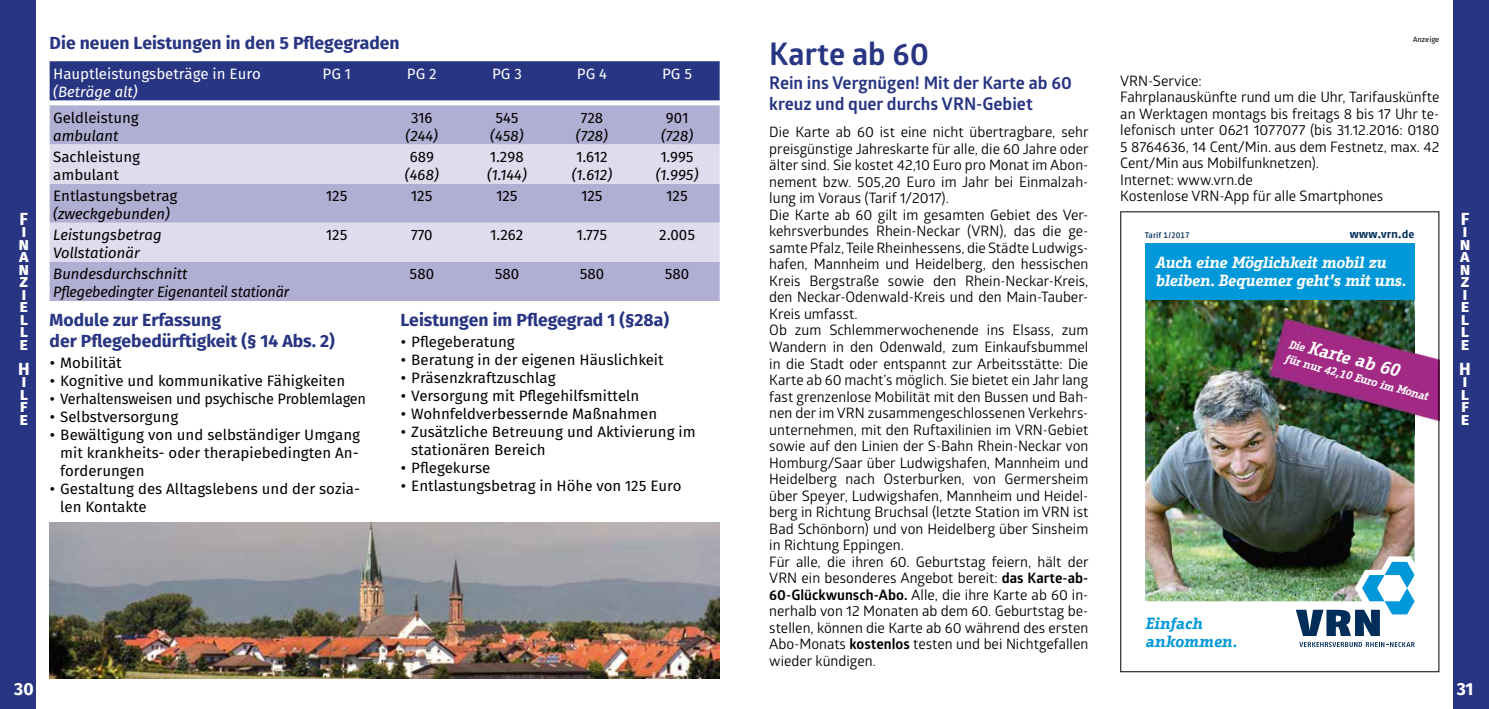
<style>
.page{position:relative;width:1489px;height:709px;background:#fff}
.page>*{position:absolute;margin:0;border:0;box-sizing:border-box;transform-origin:0 0}
.t1{font:700 31.25px "Glober";color:#283583}
.t2{font:700 17.5px/21px "Fira Sans OT";color:#283583}
.t3{font:700 17.5px/21px "Glober";color:#283583}
.t4{font:700 17.5px/12.5px "Fira Sans OT";color:#fff}
.t5{font:italic 700 17.5px "Fago Office Serif";color:#fff}
.t6{font:italic 700 15.75px/18px "Fago Office Serif";letter-spacing:-.03em;color:#fff}
.t7{font:italic 700 15.75px/18px "Fago Office Serif";letter-spacing:-.005em;color:#0098d8}
.t8{font:15px/18px "Fira Sans OT";color:#000}
.t9{font:italic 15px/18px "Fira Sans OT";color:#000}
.t10{font:15px "Fira Sans OT";color:#000;scale:.96 1}
.t11{font:15px "Fira Sans OT";color:#fff}
.t12{font:italic 15px "Fira Sans OT";color:#fff}
.t13{font:14.38px/16.5px "Glober";color:#000}
.t14{font:italic 700 11.25px "Fago Office Serif";color:#fff}
.t15{font:700 11.25px "Fago OT";letter-spacing:.015em;color:#002d59}
.t16{font:500 8.12px "Fago No Tf";color:#002d59}
.t17{font:7.5px "Fira Sans OT";color:#000}
.s1{font-weight:700}
.s2{font-size:11.25px}
</style>
<div class="page">
<div style="left:0;top:0;width:35px;height:709px;background:#283583"></div>
<div style="left:1453px;top:0;width:35px;height:709px;background:#283583"></div>
<div style="left:50px;top:61px;width:669px;height:39px;background:#283583"></div>
<div style="left:50px;top:105px;width:669px;height:196px;background:#b1aed3"></div>
<svg style="left:50px;top:144px;width:669px;height:118px;background:#cfcde4"></svg>
<img style="left:1145px;top:300px;width:269px;height:301px">
<img style="left:1261px;top:310px;width:176px;height:124px">
<div style="left:1144px;top:243px;width:270px;height:57px;background:#0098d8"></div>
<img style="left:1295px;top:556px;width:120px;height:80px">
<svg style="left:1299px;top:642px;width:115px;height:5px"></svg>
<img style="left:50px;top:522px;width:669px;height:157px">
<p class="t4" style="left:19px;top:213px;width:12px">F i n a n z i e l l e</p>
<p class="t4" style="left:18px;top:363px;width:13px">H i l f e</p>
<p class="t2" style="left:50px;top:34px;width:351px">Die neuen Leistungen in den 5 Pflegegraden</p>
<p class="t11" style="left:53px;top:63px;width:209px">Hauptleistungsbeträge in Euro</p>
<p class="t12" style="left:53px;top:81px;width:86px">(Beträge alt)</p>
<p class="t11" style="left:322px;top:63px;width:30px">PG 1</p>
<p class="t11" style="left:407px;top:63px;width:31px">PG 2</p>
<p class="t11" style="left:492px;top:63px;width:31px">PG 3</p>
<p class="t11" style="left:577px;top:63px;width:32px">PG 4</p>
<p class="t11" style="left:662px;top:63px;width:32px">PG 5</p>
<p class="t8" style="left:53px;top:110px;width:87px">Geldleistung</p>
<p class="t9" style="left:53px;top:128px;width:67px">ambulant</p>
<p class="t8" style="left:411px;top:110px;width:23px">316</p>
<p class="t9" style="left:405px;top:128px;width:34px">(244)</p>
<p class="t8" style="left:495px;top:110px;width:25px">545</p>
<p class="t9" style="left:490px;top:128px;width:35px">(458)</p>
<p class="t8" style="left:581px;top:110px;width:24px">728</p>
<p class="t9" style="left:576px;top:128px;width:34px">(728)</p>
<p class="t8" style="left:666px;top:110px;width:24px">901</p>
<p class="t9" style="left:661px;top:128px;width:34px">(728)</p>
<p class="t8" style="left:53px;top:149px;width:88px">Sachleistung ambulant</p>
<p class="t8" style="left:409px;top:149px;width:26px">689</p>
<p class="t9" style="left:405px;top:167px;width:35px">(468)</p>
<p class="t8" style="left:490px;top:149px;width:35px">1.298</p>
<p class="t9" style="left:487px;top:167px;width:41px">(1.144)</p>
<p class="t8" style="left:576px;top:149px;width:33px">1.612</p>
<p class="t9" style="left:571px;top:167px;width:42px">(1.612)</p>
<p class="t8" style="left:660px;top:149px;width:34px">1.995</p>
<p class="t9" style="left:655px;top:167px;width:44px">(1.995)</p>
<p class="t8" style="left:53px;top:188px;width:126px">Entlastungsbetrag</p>
<p class="t9" style="left:53px;top:206px;width:118px">(zweckgebunden)</p>
<p class="t8" style="left:326px;top:188px;width:23px">125</p>
<p class="t8" style="left:411px;top:188px;width:23px">125</p>
<p class="t8" style="left:496px;top:188px;width:23px">125</p>
<p class="t8" style="left:581px;top:188px;width:23px">125</p>
<p class="t8" style="left:666px;top:188px;width:23px">125</p>
<p class="t9" style="left:53px;top:227px;width:110px">Leistungsbetrag<br>Vollstationär</p>
<p class="t8" style="left:326px;top:227px;width:23px">125</p>
<p class="t8" style="left:411px;top:227px;width:23px">770</p>
<p class="t8" style="left:490px;top:227px;width:34px">1.262</p>
<p class="t8" style="left:577px;top:227px;width:32px">1.775</p>
<p class="t8" style="left:659px;top:227px;width:37px">2.005</p>
<p class="t9" style="left:53px;top:266px;width:238px">Bundesdurchschnitt<br>Pflegebedingter Eigenanteil stationär</p>
<p class="t8" style="left:409px;top:266px;width:26px">580</p>
<p class="t8" style="left:494px;top:266px;width:26px">580</p>
<p class="t8" style="left:579px;top:266px;width:26px">580</p>
<p class="t8" style="left:665px;top:266px;width:26px">580</p>
<p class="t2" style="left:400px;top:310px;width:270px">Leistungen im Pflegegrad 1 (§28a)</p>
<p class="t8" style="left:400px;top:334px;width:116px">• Pflegeberatung</p>
<p class="t8" style="left:400px;top:352px;width:264px">• Beratung in der eigenen Häuslichkeit</p>
<p class="t8" style="left:400px;top:370px;width:156px">• Präsenzkraftzuschlag</p>
<p class="t8" style="left:400px;top:388px;width:240px">• Versorgung mit Pflegehilfsmitteln</p>
<p class="t8" style="left:400px;top:406px;width:258px">• Wohnfeldverbessernde Maßnahmen</p>
<p class="t8" style="left:411px;top:424px;width:286px;text-indent:-11px">• Zusätzliche Betreuung und Aktivierung im stationären Bereich</p>
<p class="t8" style="left:400px;top:460px;width:91px">• Pflegekurse</p>
<p class="t8" style="left:400px;top:478px;width:282px">• Entlastungsbetrag in Höhe von 125 Euro</p>
<p class="t2" style="left:50px;top:310px;width:287px">Module zur Erfassung<br>der Pflegebedürftigkeit (§ 14 Abs. 2)</p>
<p class="t8" style="left:50px;top:355px;width:74px">• Mobilität</p>
<p class="t8" style="left:50px;top:373px;width:297px">• Kognitive und kommunikative Fähigkeiten</p>
<p class="t10" style="left:50px;top:388px;width:331px">• Verhaltensweisen und psychische Problemlagen</p>
<p class="t8" style="left:50px;top:409px;width:130px">• Selbstversorgung</p>
<p class="t8" style="left:60px;top:427px;width:301px;text-align:justify;text-indent:-11px">• Bewältigung von und selbständiger Umgang mit krankheits- oder therapiebedingten An&shy;forderungen</p>
<p class="t8" style="left:60px;top:481px;width:301px;text-indent:-11px">• Gestaltung des Alltagslebens und der sozia&shy;len Kontakte</p>
<h1 class="t1" style="left:769px;top:32px;width:161px">Karte ab 60</h1>
<p class="t3" style="left:769px;top:72px;width:304px">Rein ins Vergnügen! Mit der Karte ab 60 kreuz und quer durchs VRN-Gebiet</p>
<p class="t13" style="left:769px;top:123px;width:321px">Die Karte ab 60 ist eine nicht übertragbare, sehr preisgünstige Jahreskarte für alle, die 60 Jahre oder älter sind. Sie kostet 42,10 Euro pro Monat im Abon&shy;nement bzw. 505,20 Euro im Jahr bei Einmalzah&shy;lung im Voraus (Tarif 1/2017).<br>Die Karte ab 60 gilt im gesamten Gebiet des Ver&shy;kehrsverbundes Rhein-Neckar (VRN), das die ge&shy;samte Pfalz, Teile Rheinhessens, die Städte Ludwigs&shy;hafen, Mannheim und Heidelberg, den hessischen Kreis Bergstraße sowie den Rhein-Neckar-Kreis, den Neckar-Odenwald-Kreis und den Main-Tauber-Kreis umfasst.<br>Ob zum Schlemmerwochenende ins Elsass, zum Wandern in den Odenwald, zum Einkaufsbummel in die Stadt oder entspannt zur Arbeitsstätte: Die Karte ab 60 macht’s möglich. Sie bietet ein Jahr lang fast grenzenlose Mobilität mit den Bussen und Bah&shy;nen der im VRN zusammengeschlossenen Verkehrs&shy;unternehmen, mit den Ruftaxilinien im VRN-Gebiet sowie auf den Linien der S-Bahn Rhein-Neckar von Homburg/Saar über Ludwigshafen, Mannheim und Heidelberg nach Osterburken, von Germersheim über Speyer, Ludwigshafen, Mannheim und Heidel&shy;berg in Richtung Bruchsal (letzte Station im VRN ist Bad Schönborn) und von Heidelberg über Sinsheim in Richtung Eppingen.<br>Für alle, die ihren 60. Geburtstag feiern, hält der VRN ein besonderes Angebot bereit: <span class="s1">das Karte-ab-60-Glückwunsch-Abo.</span> Alle, die ihre Karte ab 60 in&shy;nerhalb von 12 Monaten ab dem 60. Geburtstag be&shy;stellen, können die Karte ab 60 während des ersten Abo-Monats <span class="s1">kostenlos</span> testen und bei Nichtgefallen wieder kündigen.</p>
<p class="t17" style="left:1412px;top:34px;width:28px">Anzeige</p>
<p class="t13" style="left:1120px;top:72px;width:320px">VRN-Service:<br>Fahrplanauskünfte rund um die Uhr, Tarifauskünfte an Werktagen montags bis freitags 8 bis 17 Uhr te&shy;lefonisch unter 0621 1077077 (bis 31.12.2016: 0180<br>5 8764636, 14 Cent/Min. aus dem Festnetz, max. 42<br>Cent/Min aus Mobilfunknetzen).<br>Internet: www.vrn.de<br>Kostenlose VRN-App für alle Smartphones</p>
<p class="t15" style="left:1349px;top:228px;width:66px">www.vrn.de</p>
<p class="t6" style="left:1154px;top:253px;width:253px">Auch eine Möglichkeit mobil zu bleiben. Bequemer geht’s mit uns.</p>
<p class="t16" style="left:1144px;top:231px;width:46px">Tarif 1/2017</p>
<p class="t5" style="left:1292px;top:332px;width:115px;rotate:15deg"><span class="s2">Die</span> Karte ab 60</p>
<p class="t14" style="left:1286px;top:352px;width:150px;rotate:15deg">für nur 42,10 Euro im Monat</p>
<p class="t4" style="left:1459px;top:213px;width:12px">F i n a n z i e l l e</p>
<p class="t4" style="left:1458px;top:363px;width:13px">H i l f e</p>
<p class="t7" style="left:1144px;top:614px;width:94px">Einfach ankommen.</p>
<p class="t4" style="left:14px;top:684px;width:21px">30</p>
<p class="t4" style="left:1456px;top:684px;width:18px">31</p>
</div>
